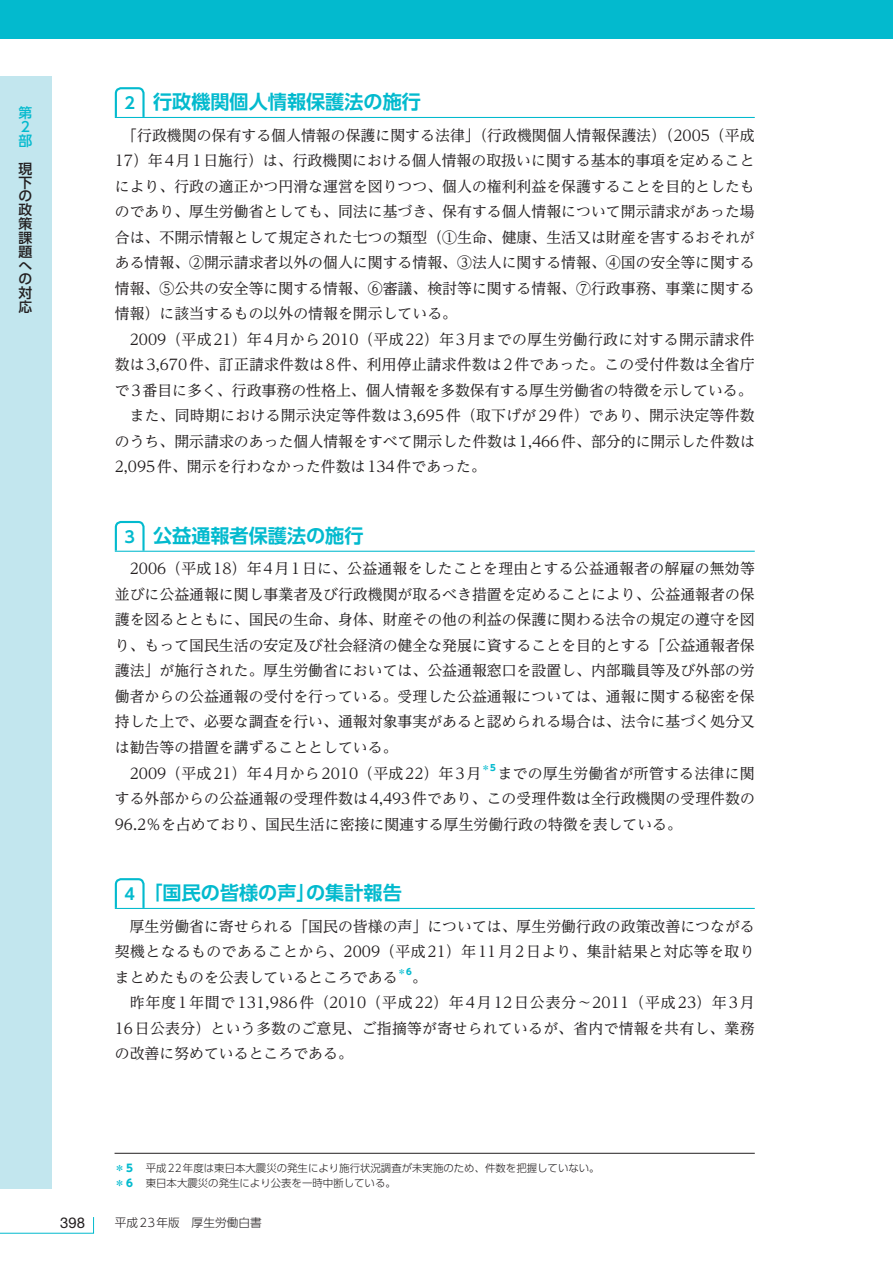
<style>
.page{position:relative;width:893px;height:1263px;background:#fff}
.page>*{position:absolute;margin:0;border:0;box-sizing:border-box;transform-origin:0 0}
.t1{font:700 19.2px "UD Shin Go Pro De";color:#03bace}
.t2{font:14.85px/25.5px "UD Reimin Pro";color:#231f20;text-align:justify}
.t3{font:14.85px "UD Reimin Pro";letter-spacing:.06em;color:#231f20}
.t4{font:14.85px "UD Reimin Pro";letter-spacing:.02em;color:#231f20}
.t5{font:14.85px "Helvetica Neue LT Std";color:#231f20}
.t6{font:500 13.8px/13.8px "UD Shin Go Pro";color:#231f20;text-align:justify}
.t7{font:500 13.8px/13.8px "UD Shin Go Pro";color:#03bace}
.t8{font:300 11.7px "UD Shin Go Pro";color:#231f20}
.t9{font:300 10.35px/14.9px "UD Shin Go Pro";color:#231f20}
.t10{font:700 8.7px "UD Shin Go Pro";color:#03bace}
.s1{font-size:15.9px}
.s2{font-weight:700;color:#03bace}
</style>
<div class="page">
<hr style="left:115px;top:117px;width:640px;height:1px;background:#03bace">
<hr style="left:115px;top:551px;width:640px;height:1px;background:#03bace">
<hr style="left:115px;top:908px;width:640px;height:1px;background:#03bace">
<svg style="left:114px;top:87px;width:32px;height:31px"></svg>
<svg style="left:114px;top:520px;width:32px;height:32px"></svg>
<svg style="left:114px;top:878px;width:32px;height:31px"></svg>
<hr style="left:115px;top:1153px;width:640px;height:1px;background:#231f20">
<div style="left:0;top:0;width:893px;height:38px;background:#03bace"></div>
<div style="left:0;top:77px;width:51px;height:1111px;background:#c2e6ee"></div>
<svg style="left:0;top:1217px;width:94px;height:17px"></svg>
<p class="t7" style="left:19px;top:106px;width:15px">第<br>2部</p>
<p class="t6" style="left:19px;top:161px;width:15px">現下の政策課題への対応</p>
<p class="t1" style="left:124px;top:86px;width:298px"><span class="s1">2</span> 行政機関個人情報保護法の施行</p>
<p class="t2" style="left:115px;top:122px;width:641px;text-indent:7px">「行政機関の保有する個人情報の保護に関する法律」（行政機関個人情報保護法）（2005（平成17）年4月1日施行）は、行政機関における個人情報の取扱いに関する基本的事項を定めることにより、行政の適正かつ円滑な運営を図りつつ、個人の権利利益を保護することを目的としたものであり、厚生労働省としても、同法に基づき、保有する個人情報について開示請求があった場合は、不開示情報として規定された七つの類型（①生命、健康、生活又は財産を害するおそれがある情報、②開示請求者以外の個人に関する情報、③法人に関する情報、④国の安全等に関する情報、⑤公共の安全等に関する情報、⑥審議、検討等に関する情報、⑦行政事務、事業に関する情報）に該当するもの以外の情報を開示している。</p>
<p class="t4" style="left:130px;top:327px;width:626px">2009（平成21）年4月から2010（平成22）年3月までの厚生労働行政に対する開示請求件</p>
<p class="t2" style="left:115px;top:351px;width:641px">数は3,670件、訂正請求件数は8件、利用停止請求件数は2件であった。この受付件数は全省庁</p>
<p class="t2" style="left:115px;top:377px;width:639px">で3番目に多く、行政事務の性格上、個人情報を多数保有する厚生労働省の特徴を示している。</p>
<p class="t2" style="left:130px;top:402px;width:627px">また、同時期における開示決定等件数は3,695件（取下げが29件）であり、開示決定等件数</p>
<p class="t2" style="left:115px;top:428px;width:642px">のうち、開示請求のあった個人情報をすべて開示した件数は1,466件、部分的に開示した件数は</p>
<p class="t2" style="left:115px;top:453px;width:373px">2,095件、開示を行わなかった件数は134件であった。</p>
<p class="t1" style="left:124px;top:520px;width:241px"><span class="s1">3</span> 公益通報者保護法の施行</p>
<p class="t2" style="left:130px;top:556px;width:627px">2006（平成18）年4月1日に、公益通報をしたことを理由とする公益通報者の解雇の無効等</p>
<p class="t2" style="left:115px;top:581px;width:641px">並びに公益通報に関し事業者及び行政機関が取るべき措置を定めることにより、公益通報者の保</p>
<p class="t2" style="left:115px;top:607px;width:641px">護を図るとともに、国民の生命、身体、財産その他の利益の保護に関わる法令の規定の遵守を図</p>
<p class="t2" style="left:115px;top:632px;width:641px">り、もって国民生活の安定及び社会経済の健全な発展に資することを目的とする「公益通報者保</p>
<p class="t2" style="left:115px;top:658px;width:641px">護法」が施行された。厚生労働省においては、公益通報窓口を設置し、内部職員等及び外部の労</p>
<p class="t2" style="left:115px;top:683px;width:641px">働者からの公益通報の受付を行っている。受理した公益通報については、通報に関する秘密を保</p>
<p class="t2" style="left:115px;top:709px;width:641px">持した上で、必要な調査を行い、通報対象事実があると認められる場合は、法令に基づく処分又</p>
<p class="t2" style="left:115px;top:734px;width:284px">は勧告等の措置を講ずることとしている。</p>
<p class="t2" style="left:130px;top:760px;width:353px">2009（平成21）年4月から2010（平成22）年3月</p>
<p class="t10" style="left:481px;top:761px;width:16px">＊5</p>
<p class="t2" style="left:115px;top:760px;width:642px;text-indent:383px">までの厚生労働省が所管する法律に関する外部からの公益通報の受理件数は4,493件であり、この受理件数は全行政機関の受理件数の96.2％を占めており、国民生活に密接に関連する厚生労働行政の特徴を表している。</p>
<p class="t1" style="left:124px;top:877px;width:279px"><span class="s1">4</span> 「国民の皆様の声」の集計報告</p>
<p class="t2" style="left:115px;top:913px;width:641px;text-indent:15px">厚生労働省に寄せられる「国民の皆様の声」については、厚生労働行政の政策改善につながる契機となるものであることから、2009（平成21）年11月2日より、集計結果と対応等を取りまとめたものを公表しているところである</p>
<p class="t10" style="left:398px;top:965px;width:16px">＊6</p>
<p class="t2" style="left:412px;top:964px;width:16px">。</p>
<p class="t3" style="left:130px;top:990px;width:627px">昨年度1年間で131,986件（2010（平成22）年4月12日公表分～2011（平成23）年3月</p>
<p class="t2" style="left:115px;top:1015px;width:641px">16日公表分）という多数のご意見、ご指摘等が寄せられているが、省内で情報を共有し、業務</p>
<p class="t2" style="left:115px;top:1040px;width:240px">の改善に努めているところである。</p>
<p class="t9" style="left:115px;top:1161px;width:487px"><span class="s2">＊5</span> 平成22年度は東日本大震災の発生により施行状況調査が未実施のため、件数を把握していない。<span class="s2">＊6</span> 東日本大震災の発生により公表を一時中断している。</p>
<p class="t5" style="left:60px;top:1214px;width:26px">398</p>
<p class="t8" style="left:115px;top:1213px;width:148px">平成23年版　厚生労働白書</p>
</div>
